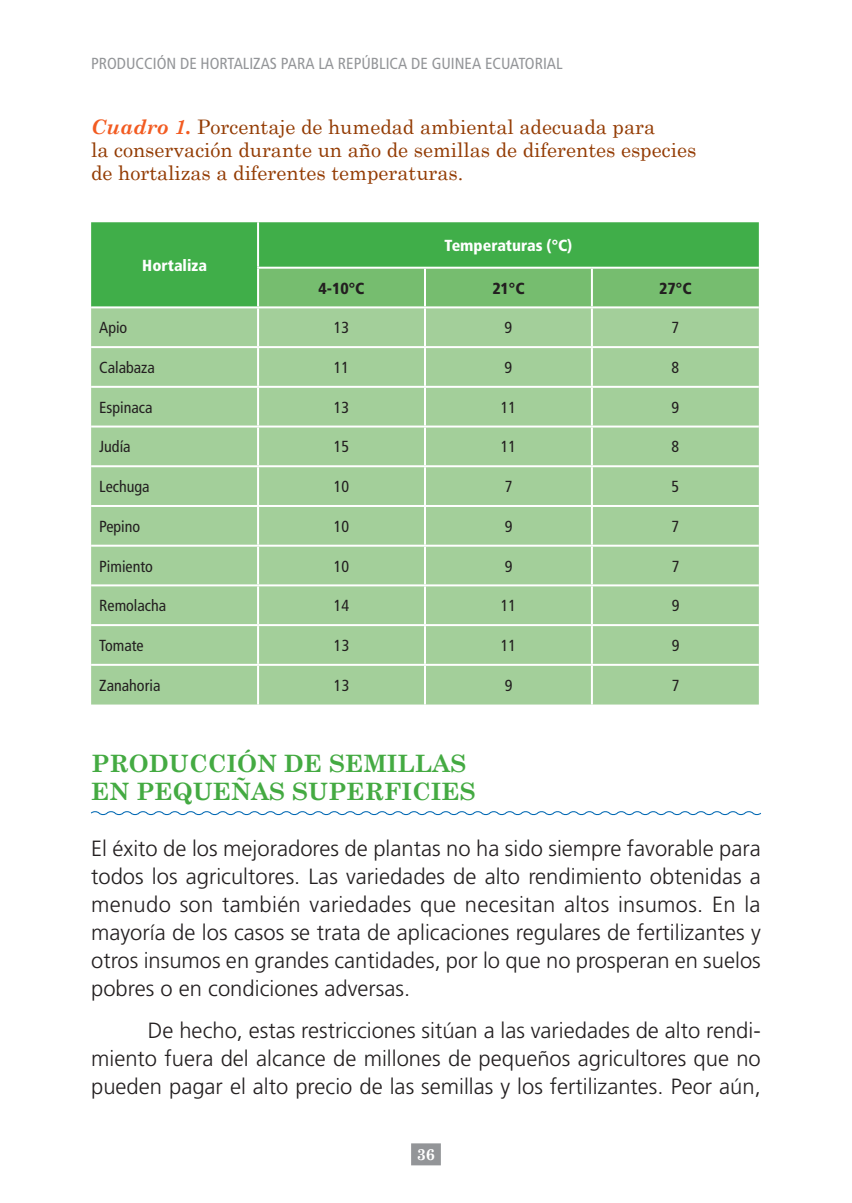
<style>
.page{position:relative;width:852px;height:1203px;background:#fff}
.page>*{position:absolute;margin:0;border:0;box-sizing:border-box;transform-origin:0 0}
.t1{font:700 24px/27.6px "Century Schoolbook";color:#44aa42}
.t2{font:300 22px/28px "Frutiger LT Std";color:#231f20;text-align:justify}
.t3{font:20px/23px "Century Schoolbook";color:#933b03}
.t4{font:condensed 16px "Frutiger LT Std";color:#231f20}
.t5{font:condensed 16px "Frutiger LT Std";color:#939598}
.t6{font:900 condensed 16px "Frutiger LT Std";color:#fff}
.t7{font:900 condensed 16px "Frutiger LT Std";color:#231f20}
.t8{font:700 16px "Century Schoolbook";color:#fff}
.s1{font-weight:700;font-style:italic;color:#f25b21}
</style>
<div class="page">
<div style="left:411px;top:1143px;width:29px;height:22px;background:#939598"></div>
<svg style="left:91px;top:811px;width:670px;height:5px"></svg>
<div style="left:91px;top:222px;width:667px;height:84px;background:#40ae49"></div>
<div style="left:259px;top:269px;width:499px;height:37px;background:#76bd6f"></div>
<div style="left:91px;top:308px;width:667px;height:396px;background:#a3cf9a"></div>
<hr style="left:257px;top:222px;width:2px;height:45px;background:#fff">
<hr style="left:257px;top:267px;width:168px;height:2px;background:#fff">
<hr style="left:257px;top:269px;width:2px;height:37px;background:#fff">
<hr style="left:425px;top:267px;width:166px;height:2px;background:#fff">
<hr style="left:424px;top:269px;width:2px;height:37px;background:#fff">
<hr style="left:591px;top:267px;width:167px;height:2px;background:#fff">
<hr style="left:590px;top:269px;width:2px;height:37px;background:#fff">
<hr style="left:257px;top:308px;width:2px;height:38px;background:#fff">
<hr style="left:424px;top:308px;width:2px;height:38px;background:#fff">
<hr style="left:590px;top:308px;width:2px;height:38px;background:#fff">
<hr style="left:91px;top:346px;width:167px;height:2px;background:#fff">
<hr style="left:258px;top:346px;width:167px;height:2px;background:#fff">
<hr style="left:257px;top:348px;width:2px;height:38px;background:#fff">
<hr style="left:425px;top:346px;width:166px;height:2px;background:#fff">
<hr style="left:424px;top:348px;width:2px;height:38px;background:#fff">
<hr style="left:591px;top:346px;width:167px;height:2px;background:#fff">
<hr style="left:590px;top:348px;width:2px;height:38px;background:#fff">
<hr style="left:91px;top:386px;width:167px;height:2px;background:#fff">
<hr style="left:258px;top:386px;width:167px;height:2px;background:#fff">
<hr style="left:257px;top:388px;width:2px;height:37px;background:#fff">
<hr style="left:425px;top:386px;width:166px;height:2px;background:#fff">
<hr style="left:424px;top:388px;width:2px;height:37px;background:#fff">
<hr style="left:591px;top:386px;width:167px;height:2px;background:#fff">
<hr style="left:590px;top:388px;width:2px;height:37px;background:#fff">
<hr style="left:91px;top:425px;width:167px;height:2px;background:#fff">
<hr style="left:258px;top:425px;width:167px;height:2px;background:#fff">
<hr style="left:257px;top:427px;width:2px;height:38px;background:#fff">
<hr style="left:425px;top:425px;width:166px;height:2px;background:#fff">
<hr style="left:424px;top:427px;width:2px;height:38px;background:#fff">
<hr style="left:591px;top:425px;width:167px;height:2px;background:#fff">
<hr style="left:590px;top:427px;width:2px;height:38px;background:#fff">
<hr style="left:91px;top:465px;width:167px;height:2px;background:#fff">
<hr style="left:258px;top:465px;width:167px;height:2px;background:#fff">
<hr style="left:257px;top:467px;width:2px;height:38px;background:#fff">
<hr style="left:425px;top:465px;width:166px;height:2px;background:#fff">
<hr style="left:424px;top:467px;width:2px;height:38px;background:#fff">
<hr style="left:591px;top:465px;width:167px;height:2px;background:#fff">
<hr style="left:590px;top:467px;width:2px;height:38px;background:#fff">
<hr style="left:91px;top:505px;width:167px;height:2px;background:#fff">
<hr style="left:258px;top:505px;width:167px;height:2px;background:#fff">
<hr style="left:257px;top:507px;width:2px;height:37px;background:#fff">
<hr style="left:425px;top:505px;width:166px;height:2px;background:#fff">
<hr style="left:424px;top:507px;width:2px;height:37px;background:#fff">
<hr style="left:591px;top:505px;width:167px;height:2px;background:#fff">
<hr style="left:590px;top:507px;width:2px;height:37px;background:#fff">
<hr style="left:91px;top:544px;width:167px;height:2px;background:#fff">
<hr style="left:258px;top:544px;width:167px;height:2px;background:#fff">
<hr style="left:257px;top:546px;width:2px;height:38px;background:#fff">
<hr style="left:425px;top:544px;width:166px;height:2px;background:#fff">
<hr style="left:424px;top:546px;width:2px;height:38px;background:#fff">
<hr style="left:591px;top:544px;width:167px;height:2px;background:#fff">
<hr style="left:590px;top:546px;width:2px;height:38px;background:#fff">
<hr style="left:91px;top:584px;width:167px;height:2px;background:#fff">
<hr style="left:258px;top:584px;width:167px;height:2px;background:#fff">
<hr style="left:257px;top:586px;width:2px;height:38px;background:#fff">
<hr style="left:425px;top:584px;width:166px;height:2px;background:#fff">
<hr style="left:424px;top:586px;width:2px;height:38px;background:#fff">
<hr style="left:591px;top:584px;width:167px;height:2px;background:#fff">
<hr style="left:590px;top:586px;width:2px;height:38px;background:#fff">
<hr style="left:91px;top:624px;width:167px;height:2px;background:#fff">
<hr style="left:258px;top:624px;width:167px;height:2px;background:#fff">
<hr style="left:257px;top:626px;width:2px;height:38px;background:#fff">
<hr style="left:425px;top:624px;width:166px;height:2px;background:#fff">
<hr style="left:424px;top:626px;width:2px;height:38px;background:#fff">
<hr style="left:591px;top:624px;width:167px;height:2px;background:#fff">
<hr style="left:590px;top:626px;width:2px;height:38px;background:#fff">
<hr style="left:91px;top:664px;width:167px;height:2px;background:#fff">
<hr style="left:258px;top:664px;width:167px;height:2px;background:#fff">
<hr style="left:257px;top:666px;width:2px;height:38px;background:#fff">
<hr style="left:425px;top:664px;width:166px;height:2px;background:#fff">
<hr style="left:424px;top:666px;width:2px;height:38px;background:#fff">
<hr style="left:591px;top:664px;width:167px;height:2px;background:#fff">
<hr style="left:590px;top:666px;width:2px;height:38px;background:#fff">
<p class="t5" style="left:91px;top:54px;width:43px">Producci</p>
<p class="t5" style="left:157px;top:54px;width:61px">ón de hortali</p>
<p class="t5" style="left:253px;top:54px;width:37px">zas para</p>
<p class="t5" style="left:318px;top:54px;width:61px">la República</p>
<p class="t5" style="left:411px;top:54px;width:39px">de Guinea</p>
<p class="t5" style="left:485px;top:54px;width:17px">Ecuatorial</p>
<p class="t3" style="left:91px;top:115px;width:606px"><span class="s1">Cuadro 1.</span> Porcentaje de humedad ambiental adecuada para<br>la conservación durante un año de semillas de diferentes especies de hortalizas a diferentes temperaturas.</p>
<p class="t6" style="left:142px;top:256px;width:66px">Hortaliza</p>
<p class="t6" style="left:444px;top:236px;width:129px">Temperaturas (°C)</p>
<p class="t7" style="left:318px;top:278px;width:47px">4-10°C</p>
<p class="t7" style="left:492px;top:278px;width:34px">21°C</p>
<p class="t7" style="left:659px;top:278px;width:34px">27°C</p>
<p class="t4" style="left:99px;top:318px;width:30px">Apio</p>
<p class="t4" style="left:333px;top:318px;width:17px">13</p>
<p class="t4" style="left:504px;top:318px;width:9px">9</p>
<p class="t4" style="left:671px;top:318px;width:9px">7</p>
<p class="t4" style="left:99px;top:358px;width:57px">Calabaza</p>
<p class="t4" style="left:334px;top:358px;width:17px">11</p>
<p class="t4" style="left:504px;top:358px;width:9px">9</p>
<p class="t4" style="left:671px;top:358px;width:9px">8</p>
<p class="t4" style="left:99px;top:398px;width:55px">Espinaca</p>
<p class="t4" style="left:334px;top:398px;width:17px">13</p>
<p class="t4" style="left:500px;top:398px;width:17px">11</p>
<p class="t4" style="left:671px;top:398px;width:9px">9</p>
<p class="t4" style="left:99px;top:437px;width:33px">Judía</p>
<p class="t4" style="left:334px;top:437px;width:17px">15</p>
<p class="t4" style="left:500px;top:437px;width:17px">11</p>
<p class="t4" style="left:671px;top:437px;width:9px">8</p>
<p class="t4" style="left:99px;top:477px;width:52px">Lechuga</p>
<p class="t4" style="left:334px;top:477px;width:17px">10</p>
<p class="t4" style="left:504px;top:477px;width:9px">7</p>
<p class="t4" style="left:671px;top:477px;width:9px">5</p>
<p class="t4" style="left:99px;top:517px;width:42px">Pepino</p>
<p class="t4" style="left:334px;top:517px;width:17px">10</p>
<p class="t4" style="left:504px;top:517px;width:9px">9</p>
<p class="t4" style="left:671px;top:517px;width:9px">7</p>
<p class="t4" style="left:99px;top:556px;width:55px">Pimiento</p>
<p class="t4" style="left:334px;top:556px;width:17px">10</p>
<p class="t4" style="left:504px;top:556px;width:9px">9</p>
<p class="t4" style="left:671px;top:556px;width:9px">7</p>
<p class="t4" style="left:99px;top:596px;width:68px">Remolacha</p>
<p class="t4" style="left:334px;top:596px;width:17px">14</p>
<p class="t4" style="left:500px;top:596px;width:17px">11</p>
<p class="t4" style="left:671px;top:596px;width:9px">9</p>
<p class="t4" style="left:99px;top:636px;width:46px">Tomate</p>
<p class="t4" style="left:334px;top:636px;width:17px">13</p>
<p class="t4" style="left:500px;top:636px;width:17px">11</p>
<p class="t4" style="left:671px;top:636px;width:9px">9</p>
<p class="t4" style="left:99px;top:676px;width:63px">Zanahoria</p>
<p class="t4" style="left:334px;top:676px;width:17px">13</p>
<p class="t4" style="left:504px;top:676px;width:9px">9</p>
<p class="t4" style="left:671px;top:676px;width:9px">7</p>
<p class="t1" style="left:91px;top:749px;width:386px">PRODUCCIÓN DE SEMILLAS<br>EN PEQUEÑAS SUPERFICIES</p>
<p class="t2" style="left:91px;top:834px;width:671px">El éxito de los mejoradores de plantas no ha sido siempre favorable para todos los agricultores. Las variedades de alto rendimiento obtenidas a menudo son también variedades que necesitan altos insumos. En la mayoría de los casos se trata de aplicaciones regulares de fertilizantes y otros insumos en grandes cantidades, por lo que no prosperan en suelos pobres o en condiciones adversas.</p>
<p class="t2" style="left:91px;top:1016px;width:671px;text-indent:57px">De hecho, estas restricciones sitúan a las variedades de alto rendi&shy;miento fuera del alcance de millones de pequeños agricultores que no pueden pagar el alto precio de las semillas y los fertilizantes. Peor aún,</p>
<p class="t8" style="left:416px;top:1145px;width:20px">36</p>
</div>
